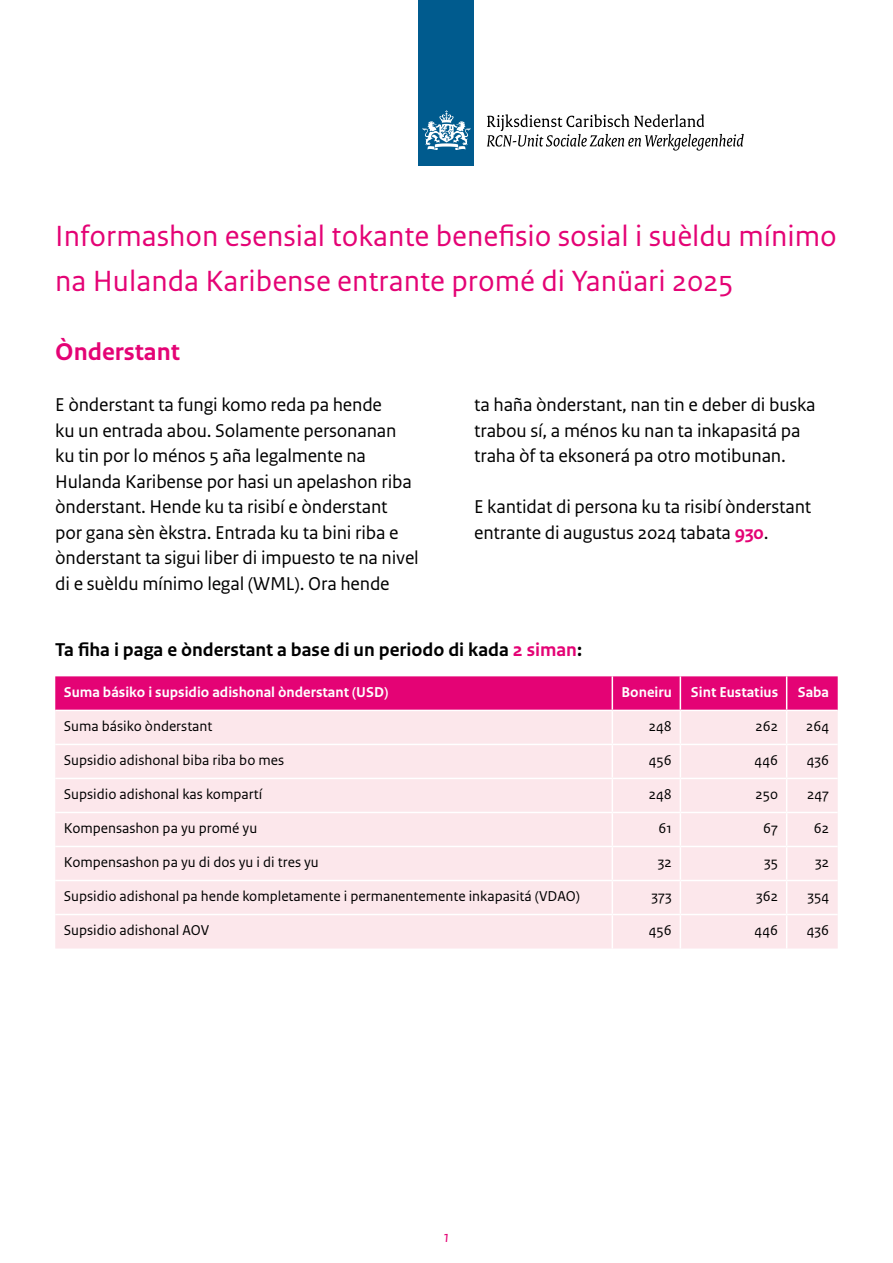
<style>
.page{position:relative;width:893px;height:1263px;background:#fff}
.page>*{position:absolute;margin:0;border:0;box-sizing:border-box;transform-origin:0 0}
.t1{font:30.75px/45px "Rijksoverheid Sans Text";color:#e40375}
.t2{font:700 25.5px "Rijksoverheid Sans Text";color:#e40375}
.t3{font:19.5px/25.5px "Rijksoverheid Sans Text";letter-spacing:-.01em;color:#000}
.t4{font:700 19.5px "Rijksoverheid Sans Text";color:#000}
.t5{font:italic 16.5px "Rijksoverheid Sans Text";color:#e40375}
.t6{font:15px "Rijksoverheid Sans Text";color:#000}
.t7{font:700 15px "Rijksoverheid Sans Text";color:#fff}
.s1{font-weight:700;color:#e40375}
.s2{color:#e40375}
</style>
<div class="page">
<div style="left:419px;top:0;width:55px;height:166px;background:#005b8e"></div>
<svg style="left:423px;top:110px;width:47px;height:40px"></svg>
<svg style="left:487px;top:114px;width:257px;height:37px"></svg>
<svg style="left:55px;top:676px;width:783px;height:34px;background:#e40978"></svg>
<div style="left:55px;top:711px;width:783px;height:237px;background:#fce7eb"></div>
<hr style="left:612px;top:676px;width:1px;height:34px;background:#fff">
<hr style="left:680px;top:676px;width:1px;height:34px;background:#fff">
<hr style="left:786px;top:676px;width:1px;height:34px;background:#fff">
<hr style="left:612px;top:711px;width:1px;height:33px;background:#fff">
<hr style="left:680px;top:711px;width:1px;height:33px;background:#fff">
<hr style="left:786px;top:711px;width:1px;height:33px;background:#fff">
<hr style="left:55px;top:744px;width:557px;height:1px;background:#fff">
<hr style="left:612px;top:744px;width:68px;height:1px;background:#fff">
<hr style="left:612px;top:745px;width:1px;height:33px;background:#fff">
<hr style="left:680px;top:744px;width:107px;height:1px;background:#fff">
<hr style="left:680px;top:745px;width:1px;height:33px;background:#fff">
<hr style="left:787px;top:744px;width:51px;height:1px;background:#fff">
<hr style="left:786px;top:745px;width:1px;height:33px;background:#fff">
<hr style="left:55px;top:778px;width:557px;height:1px;background:#fff">
<hr style="left:612px;top:778px;width:68px;height:1px;background:#fff">
<hr style="left:612px;top:779px;width:1px;height:33px;background:#fff">
<hr style="left:680px;top:778px;width:107px;height:1px;background:#fff">
<hr style="left:680px;top:779px;width:1px;height:33px;background:#fff">
<hr style="left:787px;top:778px;width:51px;height:1px;background:#fff">
<hr style="left:786px;top:779px;width:1px;height:33px;background:#fff">
<hr style="left:55px;top:812px;width:557px;height:1px;background:#fff">
<hr style="left:612px;top:812px;width:68px;height:1px;background:#fff">
<hr style="left:612px;top:813px;width:1px;height:33px;background:#fff">
<hr style="left:680px;top:812px;width:107px;height:1px;background:#fff">
<hr style="left:680px;top:813px;width:1px;height:33px;background:#fff">
<hr style="left:787px;top:812px;width:51px;height:1px;background:#fff">
<hr style="left:786px;top:813px;width:1px;height:33px;background:#fff">
<hr style="left:55px;top:846px;width:557px;height:1px;background:#fff">
<hr style="left:612px;top:846px;width:68px;height:1px;background:#fff">
<hr style="left:612px;top:847px;width:1px;height:33px;background:#fff">
<hr style="left:680px;top:846px;width:107px;height:1px;background:#fff">
<hr style="left:680px;top:847px;width:1px;height:33px;background:#fff">
<hr style="left:787px;top:846px;width:51px;height:1px;background:#fff">
<hr style="left:786px;top:847px;width:1px;height:33px;background:#fff">
<hr style="left:55px;top:880px;width:557px;height:1px;background:#fff">
<hr style="left:612px;top:880px;width:68px;height:1px;background:#fff">
<hr style="left:612px;top:881px;width:1px;height:33px;background:#fff">
<hr style="left:680px;top:880px;width:107px;height:1px;background:#fff">
<hr style="left:680px;top:881px;width:1px;height:33px;background:#fff">
<hr style="left:787px;top:880px;width:51px;height:1px;background:#fff">
<hr style="left:786px;top:881px;width:1px;height:33px;background:#fff">
<hr style="left:55px;top:914px;width:557px;height:1px;background:#fff">
<hr style="left:612px;top:914px;width:68px;height:1px;background:#fff">
<hr style="left:612px;top:915px;width:1px;height:33px;background:#fff">
<hr style="left:680px;top:914px;width:107px;height:1px;background:#fff">
<hr style="left:680px;top:915px;width:1px;height:33px;background:#fff">
<hr style="left:787px;top:914px;width:51px;height:1px;background:#fff">
<hr style="left:786px;top:915px;width:1px;height:33px;background:#fff">
<h1 class="t1" style="left:55px;top:214px;width:783px">Informashon esensial tokante benefisio sosial i suèldu mínimo na Hulanda Karibense entrante promé di Yanüari 2025</h1>
<h2 class="t2" style="left:55px;top:337px;width:126px">Ònderstant</h2>
<p class="t3" style="left:55px;top:392px;width:365px">E ònderstant ta fungi komo reda pa hende<br>ku un entrada abou. Solamente personanan ku tin por lo ménos 5 aña legalmente na Hulanda Karibense por hasi un apelashon riba ònderstant. Hende ku ta risibí e ònderstant por gana sèn èkstra. Entrada ku ta bini riba e ònderstant ta sigui liber di impuesto te na nivel di e suèldu mínimo legal (WML). Ora hende</p>
<p class="t3" style="left:474px;top:392px;width:343px">ta haña ònderstant, nan tin e deber di buska trabou sí, a ménos ku nan ta inkapasitá pa traha òf ta eksonerá pa otro motibunan.</p>
<p class="t3" style="left:474px;top:494px;width:339px">E kantidat di persona ku ta risibí ònderstant entrante di augustus 2024 tabata <span class="s1">930</span>.</p>
<p class="t4" style="left:55px;top:638px;width:528px">Ta fiha i paga e ònderstant a base di un periodo di kada <span class="s2">2 siman</span>:</p>
<p class="t7" style="left:64px;top:684px;width:326px">Suma básiko i supsidio adishonal ònderstant (USD)</p>
<p class="t7" style="left:622px;top:684px;width:52px">Boneiru</p>
<p class="t7" style="left:691px;top:684px;width:89px">Sint Eustatius</p>
<p class="t7" style="left:798px;top:684px;width:33px">Saba</p>
<p class="t6" style="left:64px;top:717px;width:150px">Suma básiko ònderstant</p>
<p class="t6" style="left:649px;top:717px;width:25px">248</p>
<p class="t6" style="left:756px;top:717px;width:24px">262</p>
<p class="t6" style="left:806px;top:717px;width:25px">264</p>
<p class="t6" style="left:64px;top:751px;width:222px">Supsidio adishonal biba riba bo mes</p>
<p class="t6" style="left:649px;top:751px;width:25px">456</p>
<p class="t6" style="left:755px;top:751px;width:25px">446</p>
<p class="t6" style="left:807px;top:751px;width:24px">436</p>
<p class="t6" style="left:64px;top:786px;width:200px">Supsidio adishonal kas kompartí</p>
<p class="t6" style="left:649px;top:786px;width:25px">248</p>
<p class="t6" style="left:756px;top:786px;width:24px">250</p>
<p class="t6" style="left:807px;top:786px;width:24px">247</p>
<p class="t6" style="left:64px;top:820px;width:195px">Kompensashon pa yu promé yu</p>
<p class="t6" style="left:658px;top:820px;width:15px">61</p>
<p class="t6" style="left:763px;top:820px;width:16px">67</p>
<p class="t6" style="left:814px;top:820px;width:17px">62</p>
<p class="t6" style="left:64px;top:854px;width:257px">Kompensashon pa yu di dos yu i di tres yu</p>
<p class="t6" style="left:658px;top:854px;width:15px">32</p>
<p class="t6" style="left:764px;top:854px;width:15px">35</p>
<p class="t6" style="left:815px;top:854px;width:15px">32</p>
<p class="t6" style="left:64px;top:888px;width:518px">Supsidio adishonal pa hende kompletamente i permanentemente inkapasitá (VDAO)</p>
<p class="t6" style="left:652px;top:888px;width:22px">373</p>
<p class="t6" style="left:756px;top:888px;width:23px">362</p>
<p class="t6" style="left:807px;top:888px;width:23px">354</p>
<p class="t6" style="left:64px;top:922px;width:147px">Supsidio adishonal AOV</p>
<p class="t6" style="left:649px;top:922px;width:25px">456</p>
<p class="t6" style="left:755px;top:922px;width:25px">446</p>
<p class="t6" style="left:807px;top:922px;width:24px">436</p>
<p class="t5" style="left:444px;top:1227px;width:7px">1</p>
</div>
